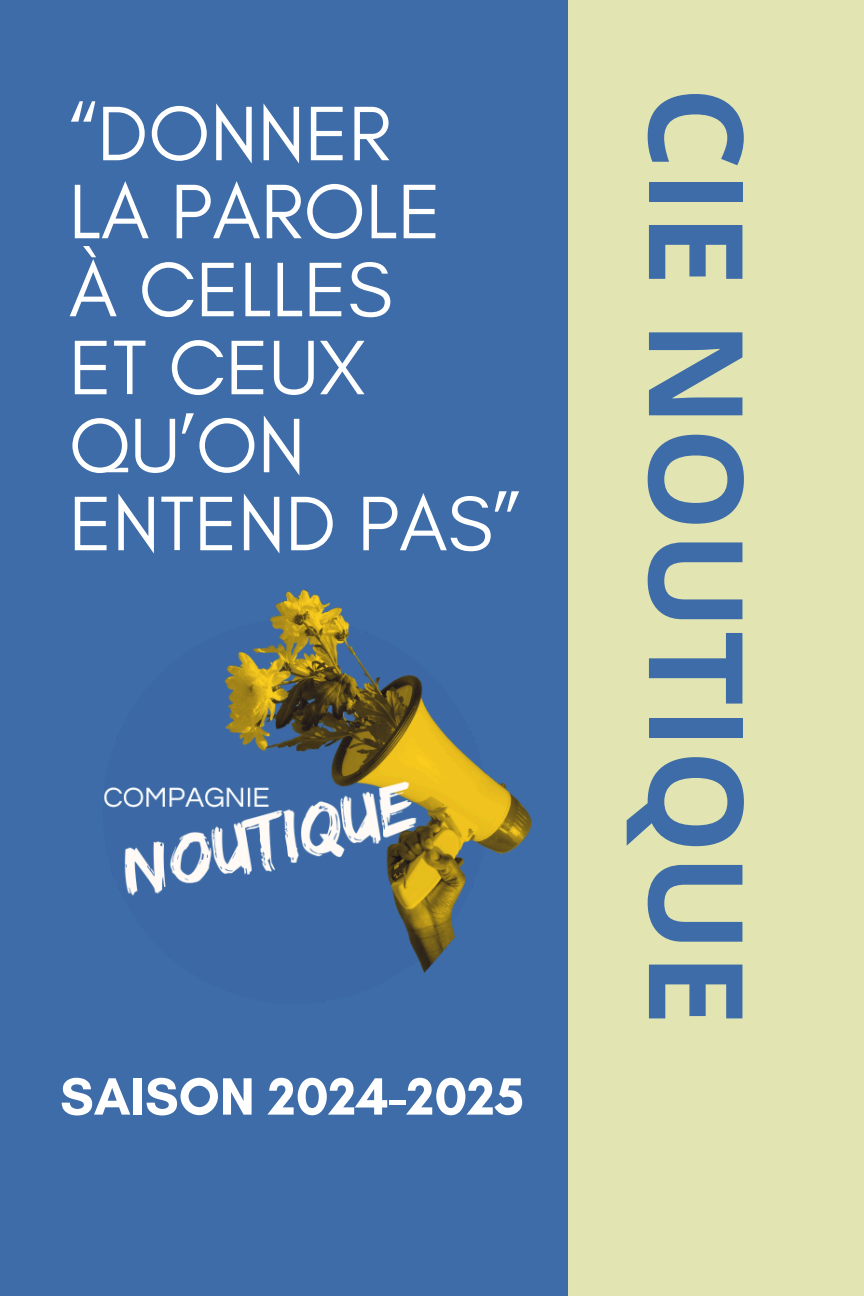
<style>
.page{position:relative;width:864px;height:1296px;background:#3d6ca8}
.page>*{position:absolute;margin:0;border:0;box-sizing:border-box;transform-origin:0 0}
.t1{font:700 131px "Open Sans";color:#3d6ca8}
.t2{font:78.6px/78px "Glacial Indifference";color:#fff}
.t3{font:700 53.4px "Glacial Indifference";color:#fff}
</style>
<div class="page">
<img style="left:104px;top:589px;width:428px;height:414px">
<div style="left:568px;top:0;width:296px;height:1296px;background:#e2e4b2"></div>
<h2 class="t2" style="left:69px;top:94px;width:454px">“DONNER<br>LA PAROLE<br>À CELLES<br>ET CEUX<br>QU’ON<br>ENTEND PAS”</h2>
<p class="t3" style="left:60px;top:1064px;width:465px">SAISON 2024-2025</p>
<p class="t1" style="left:789px;top:86px;width:941px;rotate:90deg">CIE NOUTIQUE</p>
</div>
